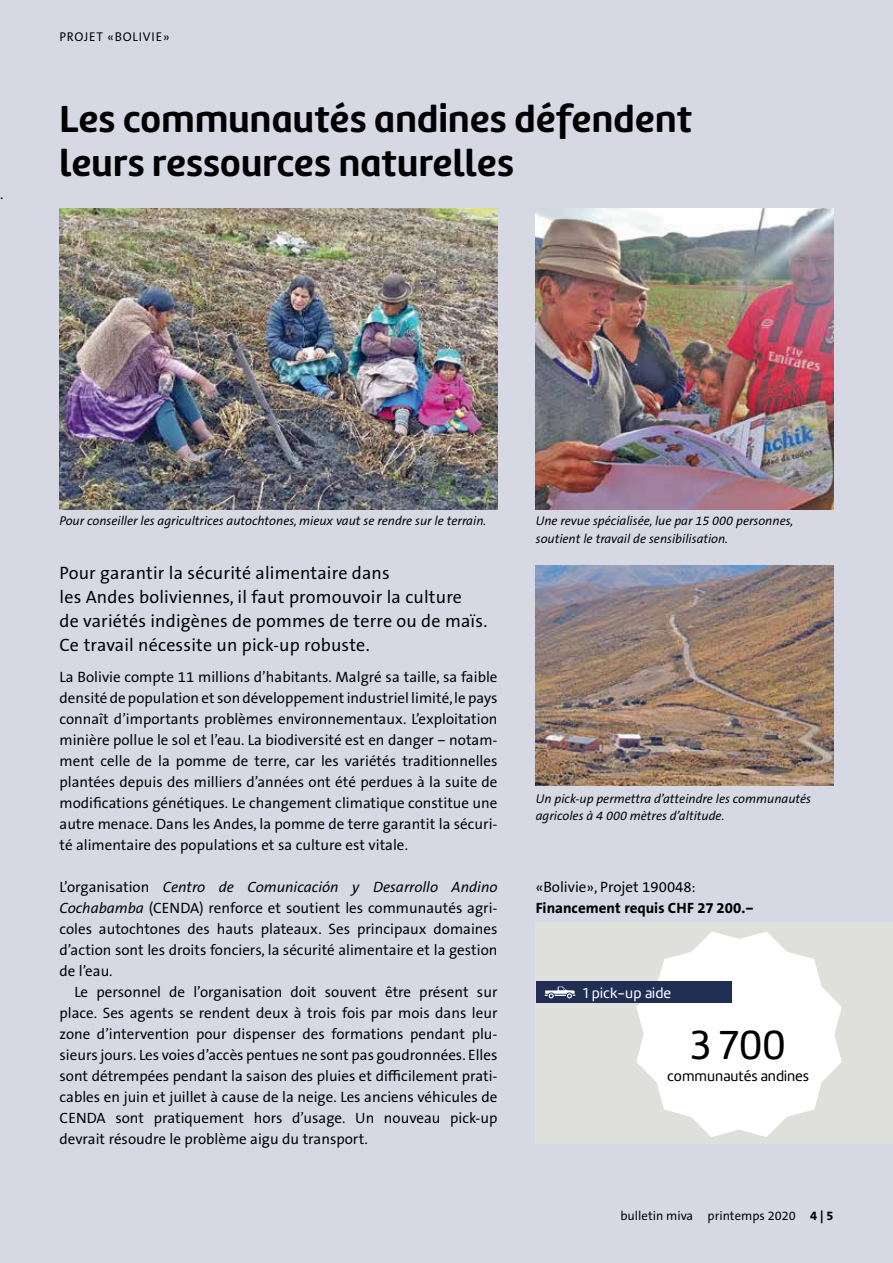
<style>
.page{position:relative;width:893px;height:1263px;background:#d6d8e4}
.page>*{position:absolute;margin:0;border:0;box-sizing:border-box;transform-origin:0 0}
.t1{font:42px "Marine Rounded Regular";color:#000}
.t2{font:39px/44.2px "Marine Rounded UP Bold";letter-spacing:.01em;color:#000}
.t3{font:18px/24px "The Sans Office LF";letter-spacing:.01em;color:#000}
.t4{font:15px/21px "The Sans Office LF";color:#000;text-align:justify}
.t5{font:700 15px "The Sans Office LF";color:#000}
.t6{font:15px "Marine Rounded Regular";color:#000}
.t7{font:15px "Marine Rounded Regular";letter-spacing:.01em;color:#fff}
.t8{font:italic 12.75px/17.2px "The Sans Office LF";color:#000}
.t9{font:12.75px "The Sans Office LF";color:#000}
.t10{font:12.75px "The Sans Office LF";letter-spacing:.06em;color:#000}
.t11{font:12.75px "The Sans Office";letter-spacing:.06em;color:#000}
.s1{font-style:italic}
.s2{font-weight:700}
</style>
<div class="page">
<div style="left:536px;top:923px;width:357px;height:221px;background:#dfdfdb"></div>
<svg style="left:636px;top:932px;width:206px;height:205px"></svg>
<img style="left:60px;top:209px;width:437px;height:301px">
<img style="left:536px;top:209px;width:297px;height:301px">
<div style="left:536px;top:982px;width:195px;height:21px;background:#202e53"></div>
<img style="left:536px;top:566px;width:297px;height:219px">
<svg style="left:545px;top:986px;width:30px;height:12px"></svg>
<p class="t4" style="left:0;top:183px;width:5px">.</p>
<p class="t10" style="left:60px;top:29px;width:111px">PROJET «BOLIVIE»</p>
<p class="t9" style="left:95px;top:29px;width:81px">KT «KONGO»</p>
<p class="t11" style="left:60px;top:29px;width:68px">AKTUELLES</p>
<h2 class="t2" style="left:60px;top:96px;width:634px">Les communautés andines défendent leurs ressources naturelles</h2>
<p class="t8" style="left:60px;top:512px;width:428px">Pour conseiller les agricultrices autochtones, mieux vaut se rendre sur le terrain.</p>
<p class="t8" style="left:536px;top:512px;width:259px">Une revue spécialisée, lue par 15 000 personnes, soutient le travail de sensibilisation.</p>
<p class="t3" style="left:60px;top:560px;width:429px">Pour garantir la sécurité alimentaire dans<br>les Andes boliviennes, il faut promouvoir la culture<br>de variétés indigènes de pommes de terre ou de maïs.<br>Ce travail nécessite un pick-up robuste.</p>
<p class="t4" style="left:60px;top:666px;width:439px">La Bolivie compte 11 millions d’habitants. Malgré sa taille, sa faible densité de population et son développement industriel limité, le pays connaît d’importants problèmes environnementaux. L’exploitation minière pollue le sol et l’eau. La biodiversité est en danger – notam&shy;ment celle de la pomme de terre, car les variétés traditionnelles plantées depuis des milliers d’années ont été perdues à la suite de modifications génétiques. Le changement climatique constitue une autre menace. Dans les Andes, la pomme de terre garantit la sécuri&shy;té alimentaire des populations et sa culture est vitale.</p>
<p class="t4" style="left:60px;top:876px;width:439px">L’organisation <span class="s1">Centro de Comunicación y Desarrollo Andino Cochabamba</span> (CENDA) renforce et soutient les communautés agri&shy;coles autochtones des hauts plateaux. Ses principaux domaines d’action sont les droits fonciers, la sécurité alimentaire et la gestion de l’eau.</p>
<p class="t4" style="left:60px;top:981px;width:439px;text-indent:15px">Le personnel de l’organisation doit souvent être présent sur place. Ses agents se rendent deux à trois fois par mois dans leur zone d’intervention pour dispenser des formations pendant plu&shy;sieurs jours. Les voies d’accès pentues ne sont pas goudronnées. Elles sont détrempées pendant la saison des pluies et difficilement prati&shy;cables en juin et juillet à cause de la neige. Les anciens véhicules de CENDA sont pratiquement hors d’usage. Un nouveau pick-up devrait résoudre le problème aigu du transport.</p>
<p class="t8" style="left:536px;top:789px;width:277px">Un pick-up permettra d’atteindre les communautés agricoles à 4 000 mètres d’altitude.</p>
<p class="t4" style="left:536px;top:876px;width:161px">«Bolivie», Projet 190048:</p>
<p class="t5" style="left:536px;top:898px;width:219px">Financement requis CHF 27 200.–</p>
<p class="t7" style="left:583px;top:984px;width:90px">1 pick-up aide</p>
<h1 class="t1" style="left:690px;top:1018px;width:97px">3 700</h1>
<p class="t6" style="left:667px;top:1067px;width:143px">communautés andines</p>
<p class="t9" style="left:620px;top:1208px;width:214px">bulletin miva printemps 2020 <span class="s2">4 | 5</span></p>
</div>
